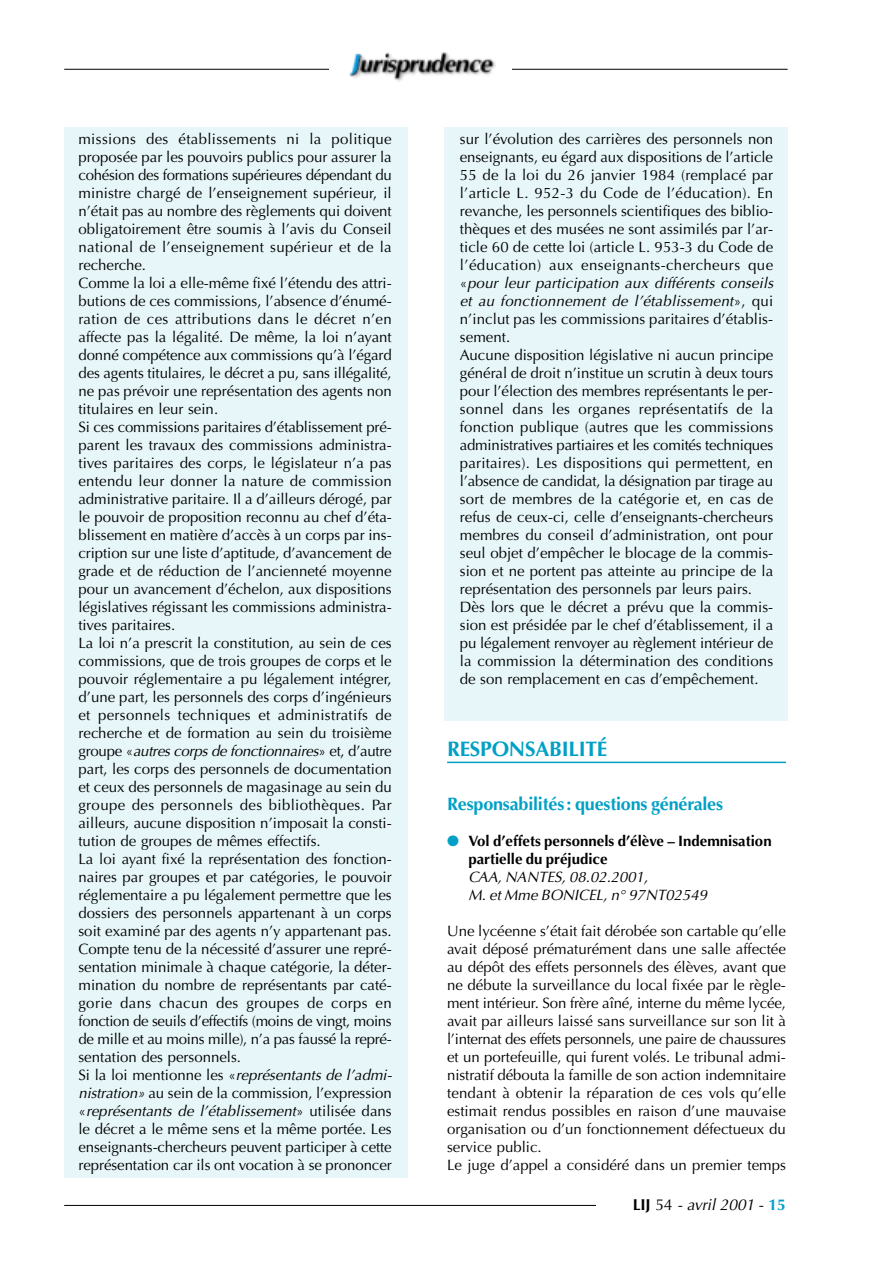
<style>
.page{position:relative;width:893px;height:1263px;background:#fff}
.page>*{position:absolute;margin:0;border:0;box-sizing:border-box;transform-origin:0 0}
.t1{font:700 21px "Optima";letter-spacing:-.01em;color:#02a0c6}
.t2{font:700 18px "Optima";letter-spacing:-.01em;color:#02a0c6}
.t3{font:italic 15.75px "Optima";letter-spacing:-.01em;color:#000}
.t4{font:15px/18px "Optima";color:#000}
.t5{font:700 15px/18px "Optima";color:#000}
.t6{font:italic 15px/18px "Optima";color:#000}
.s1{font-style:italic}
.s2{color:#02a0c6}
.s3{font-weight:700;font-style:normal}
.s4{font-style:normal}
.s5{font-weight:700;font-style:normal;color:#02a0c6}
</style>
<div class="page">
<div style="left:64px;top:128px;width:343px;height:1050px;background:#e6f6f9"></div>
<div style="left:444px;top:128px;width:343px;height:593px;background:#e6f6f9"></div>
<hr style="left:447px;top:762px;width:339px;height:1px;background:#02a0c6">
<hr style="left:64px;top:1205px;width:720px;height:1px;background:#000">
<div style="left:596px;top:1196px;width:191px;height:32px;background:#fff"></div>
<hr style="left:64px;top:69px;width:723px;height:1px;background:#000">
<div style="left:330px;top:34px;width:182px;height:67px;background:#fff"></div>
<img style="left:349px;top:52px;width:147px;height:29px">
<p class="t4" style="left:78px;top:131px;width:315px">missions des établissements ni la politique proposée par les pouvoirs publics pour assurer la cohésion des formations supérieures dépendant du ministre chargé de l’enseignement supérieur, il n’était pas au nombre des règlements qui doivent obligatoirement être soumis à l’avis du Conseil national de l’enseignement supérieur et de la recherche.<br>Comme la loi a elle-même fixé l’étendu des attri&shy;butions de ces commissions, l’absence d’énumé&shy;ration de ces attributions dans le décret n’en affecte pas la légalité. De même, la loi n’ayant donné compétence aux commissions qu’à l’égard des agents titulaires, le décret a pu, sans illégalité, ne pas prévoir une représentation des agents non titulaires en leur sein.<br>Si ces commissions paritaires d’établissement pré&shy;parent les travaux des commissions administra&shy;tives paritaires des corps, le législateur n’a pas entendu leur donner la nature de commission administrative paritaire. Il a d’ailleurs dérogé, par le pouvoir de proposition reconnu au chef d’éta&shy;blissement en matière d’accès à un corps par ins&shy;cription sur une liste d’aptitude, d’avancement de grade et de réduction de l’ancienneté moyenne pour un avancement d’échelon, aux dispositions législatives régissant les commissions administra&shy;tives paritaires.<br>La loi n’a prescrit la constitution, au sein de ces commissions, que de trois groupes de corps et le pouvoir réglementaire a pu légalement intégrer, d’une part, les personnels des corps d’ingénieurs et personnels techniques et administratifs de recherche et de formation au sein du troisième groupe «<span class="s1">autres corps de fonctionnaires</span>» et, d’autre part, les corps des personnels de documentation et ceux des personnels de magasinage au sein du groupe des personnels des bibliothèques. Par ailleurs, aucune disposition n’imposait la consti&shy;tution de groupes de mêmes effectifs.<br>La loi ayant fixé la représentation des fonction&shy;naires par groupes et par catégories, le pouvoir réglementaire a pu légalement permettre que les dossiers des personnels appartenant à un corps soit examiné par des agents n’y appartenant pas.<br>Compte tenu de la nécessité d’assurer une repré&shy;sentation minimale à chaque catégorie, la déter&shy;mination du nombre de représentants par caté&shy;gorie dans chacun des groupes de corps en fonction de seuils d’effectifs (moins de vingt, moins de mille et au moins mille), n’a pas faussé la repré&shy;sentation des personnels.<br>Si la loi mentionne les «<span class="s1">représentants de l’admi&shy;nistration»</span> au sein de la commission, l’expression «<span class="s1">représentants de l’établissement</span>» utilisée dans le décret a le même sens et la même portée. Les enseignants-chercheurs peuvent participer à cette représentation car ils ont vocation à se prononcer</p>
<p class="t4" style="left:460px;top:131px;width:315px">sur l’évolution des carrières des personnels non enseignants, eu égard aux dispositions de l’article 55 de la loi du 26 janvier 1984 (remplacé par l’article L. 952-3 du Code de l’éducation). En revanche, les personnels scientifiques des biblio&shy;thèques et des musées ne sont assimilés par l’ar&shy;ticle 60 de cette loi (article L. 953-3 du Code de l’éducation) aux enseignants-chercheurs que «<span class="s1">pour leur participation aux différents conseils et au fonctionnement de l’établissement</span>», qui n’inclut pas les commissions paritaires d’établis&shy;sement.<br>Aucune disposition législative ni aucun principe général de droit n’institue un scrutin à deux tours pour l’élection des membres représentants le per&shy;sonnel dans les organes représentatifs de la fonction publique (autres que les commissions administratives partiaires et les comités techniques paritaires). Les dispositions qui permettent, en l’absence de candidat, la désignation par tirage au sort de membres de la catégorie et, en cas de refus de ceux-ci, celle d’enseignants-chercheurs membres du conseil d’administration, ont pour seul objet d’empêcher le blocage de la commis&shy;sion et ne portent pas atteinte au principe de la représentation des personnels par leurs pairs.<br>Dès lors que le décret a prévu que la commis&shy;sion est présidée par le chef d’établissement, il a pu légalement renvoyer au règlement intérieur de la commission la détermination des conditions de son remplacement en cas d’empêchement.</p>
<h1 class="t1" style="left:447px;top:740px;width:162px">RESPONSABILITÉ</h1>
<p class="t2" style="left:447px;top:796px;width:277px">Responsabilités: questions générales</p>
<p class="t5" style="left:468px;top:833px;width:305px;text-indent:-21px"><span class="s2">●</span> Vol d’effets personnels d’élève – Indemnisation partielle du préjudice</p>
<p class="t6" style="left:468px;top:869px;width:240px">CAA, NANTES, 08.02.2001,<br>M. et Mme BONICEL, n° 97NT02549</p>
<p class="t4" style="left:447px;top:923px;width:340px">Une lycéenne s’était fait dérobée son cartable qu’elle avait déposé prématurément dans une salle affectée au dépôt des effets personnels des élèves, avant que ne débute la surveillance du local fixée par le règle&shy;ment intérieur. Son frère aîné, interne du même lycée, avait par ailleurs laissé sans surveillance sur son lit à l’internat des effets personnels, une paire de chaussures et un portefeuille, qui furent volés. Le tribunal admi&shy;nistratif débouta la famille de son action indemnitaire tendant à obtenir la réparation de ces vols qu’elle estimait rendus possibles en raison d’une mauvaise organisation ou d’un fonctionnement défectueux du service public.<br>Le juge d’appel a considéré dans un premier temps</p>
<p class="t3" style="left:633px;top:1198px;width:155px"><span class="s3">LIJ</span> <span class="s4">54</span> - avril 2001 <span class="s4">-</span> <span class="s5">15</span></p>
</div>
